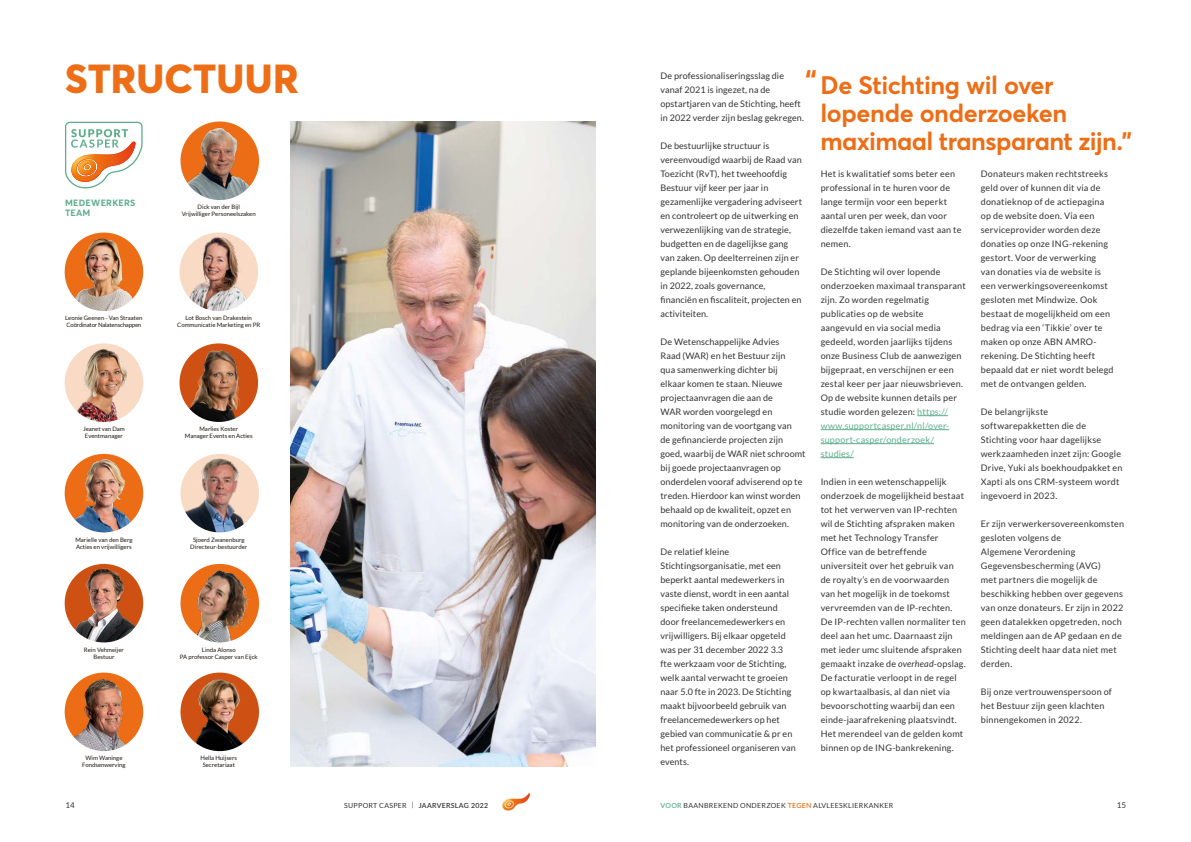
<style>
.page{position:relative;width:1191px;height:842px;background:#fff}
.page>*{position:absolute;margin:0;border:0;box-sizing:border-box;transform-origin:0 0}
.t1{font:800 40px "Averta";letter-spacing:.005em;color:#ed6e16}
.t2{font:700 25px/28px "Averta";letter-spacing:-.02em;color:#ed6e16}
.t3{font:9px/14px "Lato";letter-spacing:.015em;color:#333}
.t4{font:700 9px/10px "Averta";letter-spacing:.02em;color:#5dad8d}
.t5{font:8px "Lato";color:#333}
.t6{font:7px "Lato";letter-spacing:.04em;color:#333}
.t7{font:600 7px "Lato";letter-spacing:.04em;color:#333}
.t8{font:6px/7px "Lato";color:#1d160f;text-align:center}
.t9{font:6px/7px "Lato";letter-spacing:-.03em;color:#1d160f}
.s1{color:#5dad8d}
.s2{font-style:italic}
.s3{font-weight:400}
.s4{font-weight:600;color:#5dad8d}
.s5{font-weight:600;color:#ed6e16}
</style>
<div class="page">
<svg style="left:502px;top:793px;width:28px;height:17px"></svg>
<img style="left:290px;top:121px;width:305px;height:646px">
<hr style="left:917px;top:415px;width:31px;height:1px;background:#5dad8d">
<hr style="left:820px;top:429px;width:129px;height:1px;background:#5dad8d">
<hr style="left:820px;top:443px;width:114px;height:1px;background:#5dad8d">
<hr style="left:820px;top:457px;width:33px;height:1px;background:#5dad8d">
<svg style="left:65px;top:122px;width:77px;height:66px"></svg>
<img style="left:66px;top:233px;width:76px;height:77px">
<div style="left:58px;top:225px;width:92px;height:93px;border:7px solid #fff;border-radius:50%"></div>
<svg style="left:61px;top:669px;width:86px;height:86px"></svg>
<img style="left:66px;top:677px;width:76px;height:73px">
<div style="left:58px;top:665px;width:92px;height:93px;border:7px solid #fff;border-radius:50%"></div>
<img style="left:66px;top:455px;width:76px;height:76px">
<div style="left:58px;top:447px;width:92px;height:92px;border:7px solid #fff;border-radius:50%"></div>
<img style="left:180px;top:233px;width:77px;height:77px">
<div style="left:172px;top:225px;width:93px;height:93px;border:7px solid #fff;border-radius:50%"></div>
<img style="left:181px;top:673px;width:77px;height:77px">
<div style="left:173px;top:665px;width:93px;height:93px;border:7px solid #fff;border-radius:50%"></div>
<img style="left:66px;top:565px;width:76px;height:76px">
<div style="left:58px;top:557px;width:92px;height:92px;border:7px solid #fff;border-radius:50%"></div>
<svg style="left:176px;top:340px;width:85px;height:85px"></svg>
<img style="left:180px;top:348px;width:77px;height:73px">
<div style="left:172px;top:336px;width:93px;height:93px;border:7px solid #fff;border-radius:50%"></div>
<img style="left:181px;top:124px;width:77px;height:75px">
<div style="left:173px;top:114px;width:93px;height:93px;border:7px solid #fff;border-radius:50%"></div>
<img style="left:181px;top:565px;width:77px;height:76px">
<div style="left:173px;top:557px;width:93px;height:92px;border:7px solid #fff;border-radius:50%"></div>
<img style="left:181px;top:455px;width:77px;height:76px">
<div style="left:173px;top:447px;width:93px;height:92px;border:7px solid #fff;border-radius:50%"></div>
<img style="left:66px;top:346px;width:76px;height:75px">
<div style="left:58px;top:336px;width:92px;height:93px;border:7px solid #fff;border-radius:50%"></div>
<h1 class="t1" style="left:65px;top:53px;width:235px">STRUCTUUR</h1>
<p class="t3" style="left:660px;top:69px;width:145px">De professionaliseringsslag die vanaf 2021 is ingezet, na de opstartjaren van de Stichting, heeft in 2022 verder zijn beslag gekregen.</p>
<p class="t3" style="left:660px;top:139px;width:143px">De bestuurlijke structuur is vereenvoudigd waarbij de Raad van<br>Toezicht (RvT), het tweehoofdig<br>Bestuur vijf keer per jaar in gezamenlijke vergadering adviseert en controleert op de uitwerking en verwezenlijking van de strategie, budgetten en de dagelijkse gang van zaken. Op deelterreinen zijn er geplande bijeenkomsten gehouden in 2022, zoals governance, financiën en fiscaliteit, projecten en activiteiten.</p>
<p class="t3" style="left:660px;top:335px;width:147px">De Wetenschappelijke Advies<br>Raad (WAR) en het Bestuur zijn<br>qua samenwerking dichter bij<br>elkaar komen te staan. Nieuwe projectaanvragen die aan de<br>WAR worden voorgelegd en monitoring van de voortgang van<br>de gefinancierde projecten zijn goed, waarbij de WAR niet schroomt bij goede projectaanvragen op onderdelen vooraf adviserend op te treden. Hierdoor kan winst worden behaald op de kwaliteit, opzet en monitoring van de onderzoeken.</p>
<p class="t3" style="left:660px;top:545px;width:137px">De relatief kleine<br>Stichtingsorganisatie, met een beperkt aantal medewerkers in vaste dienst, wordt in een aantal specifieke taken ondersteund door freelancemedewerkers en vrijwilligers. Bij elkaar opgeteld was per 31 december 2022 3.3 fte werkzaam voor de Stichting, welk aantal verwacht te groeien naar 5.0 fte in 2023. De Stichting maakt bijvoorbeeld gebruik van freelancemedewerkers op het gebied van communicatie &amp; pr en het professioneel organiseren van events.</p>
<h2 class="t2" style="left:820px;top:71px;width:313px;text-indent:-15px"><sup>“</sup> De Stichting wil over lopende onderzoeken maximaal transparant zijn.”</h2>
<p class="t3" style="left:820px;top:167px;width:142px">Het is kwalitatief soms beter een professional in te huren voor de lange termijn voor een beperkt aantal uren per week, dan voor diezelfde taken iemand vast aan te nemen.</p>
<p class="t3" style="left:820px;top:265px;width:147px">De Stichting wil over lopende onderzoeken maximaal transparant zijn. Zo worden regelmatig publicaties op de website aangevuld en via social media gedeeld, worden jaarlijks tijdens onze Business Club de aanwezigen bijgepraat, en verschijnen er een zestal keer per jaar nieuwsbrieven.<br>Op de website kunnen details per studie worden gelezen: <span class="s1">https:// www.supportcasper.nl/nl/over&shy;support-casper/onderzoek/ studies/</span></p>
<p class="t3" style="left:820px;top:475px;width:147px">Indien in een wetenschappelijk onderzoek de mogelijkheid bestaat tot het verwerven van IP-rechten wil de Stichting afspraken maken met het Technology Transfer<br>Office van de betreffende universiteit over het gebruik van de royalty’s en de voorwaarden van het mogelijk in de toekomst vervreemden van de IP-rechten.<br>De IP-rechten vallen normaliter ten deel aan het umc. Daarnaast zijn met ieder umc sluitende afspraken gemaakt inzake de <span class="s2">overhead</span>-opslag.<br>De facturatie verloopt in de regel op kwartaalbasis, al dan niet via bevoorschotting waarbij dan een einde-jaarafrekening plaatsvindt.<br>Het merendeel van de gelden komt binnen op de ING-bankrekening.</p>
<p class="t3" style="left:980px;top:167px;width:134px">Donateurs maken rechtstreeks geld over of kunnen dit via de donatieknop of de actiepagina op de website doen. Via een serviceprovider worden deze donaties op onze ING-rekening gestort. Voor de verwerking<br>van donaties via de website is een verwerkingsovereenkomst gesloten met Mindwize. Ook bestaat de mogelijkheid om een bedrag via een ‘Tikkie’ over te maken op onze ABN AMRO&shy;rekening. De Stichting heeft bepaald dat er niet wordt belegd met de ontvangen gelden.</p>
<p class="t3" style="left:980px;top:405px;width:143px">De belangrijkste softwarepakketten die de<br>Stichting voor haar dagelijkse werkzaamheden inzet zijn: Google<br>Drive, Yuki als boekhoudpakket en<br>Xapti als ons CRM-systeem wordt ingevoerd in 2023.</p>
<p class="t3" style="left:980px;top:517px;width:145px">Er zijn verwerkersovereenkomsten gesloten volgens de<br>Algemene Verordening<br>Gegevensbescherming (AVG)<br>met partners die mogelijk de beschikking hebben over gegevens van onze donateurs. Er zijn in 2022 geen datalekken opgetreden, noch meldingen aan de AP gedaan en de<br>Stichting deelt haar data niet met derden.</p>
<p class="t3" style="left:980px;top:685px;width:133px">Bij onze vertrouwenspersoon of het Bestuur zijn geen klachten binnengekomen in 2022.</p>
<p class="t4" style="left:65px;top:198px;width:72px">MEDEWERKERS<br>TEAM</p>
<p class="t8" style="left:182px;top:203px;width:75px">Dick van der Bijl<br>Vrijwilliger Personeelszaken</p>
<p class="t8" style="left:177px;top:314px;width:85px">Lot Bosch van Drakestein<br>Communicatie Marketing en PR</p>
<p class="t9" style="left:65px;top:314px;width:79px">Leonie Geenen - Van Straaten<br>Coördinator Nalatenschappen</p>
<p class="t8" style="left:185px;top:425px;width:69px">Marlies Koster<br>Manager Events en Acties</p>
<p class="t8" style="left:83px;top:425px;width:43px">Jeanet van Dam<br>Eventmanager</p>
<p class="t8" style="left:190px;top:536px;width:58px">Sjoerd Zwanenburg<br>Directeur-bestuurder</p>
<p class="t8" style="left:75px;top:536px;width:59px;text-align:left">Marielle van den Berg<br>Acties en vrijwilligers</p>
<p class="t8" style="left:180px;top:646px;width:79px">Linda Alonso<br>PA professor Casper van Eijck</p>
<p class="t8" style="left:84px;top:646px;width:41px">Rein Vehmeijer<br>Bestuur</p>
<p class="t8" style="left:200px;top:755px;width:38px">Hella Huijsers<br>Secretariaat</p>
<p class="t8" style="left:82px;top:755px;width:45px">Wim Waninge<br>Fondsenwerving</p>
<p class="t5" style="left:65px;top:801px;width:11px">14</p>
<p class="t7" style="left:344px;top:801px;width:145px"><span class="s3">SUPPORT CASPER |</span> JAARVERSLAG 2022</p>
<p class="t6" style="left:660px;top:802px;width:234px"><span class="s4">VOOR</span> BAANBREKEND ONDERZOEK <span class="s5">TEGEN</span> ALVLEESKLIERKANKER</p>
<p class="t5" style="left:1116px;top:801px;width:11px">15</p>
</div>
